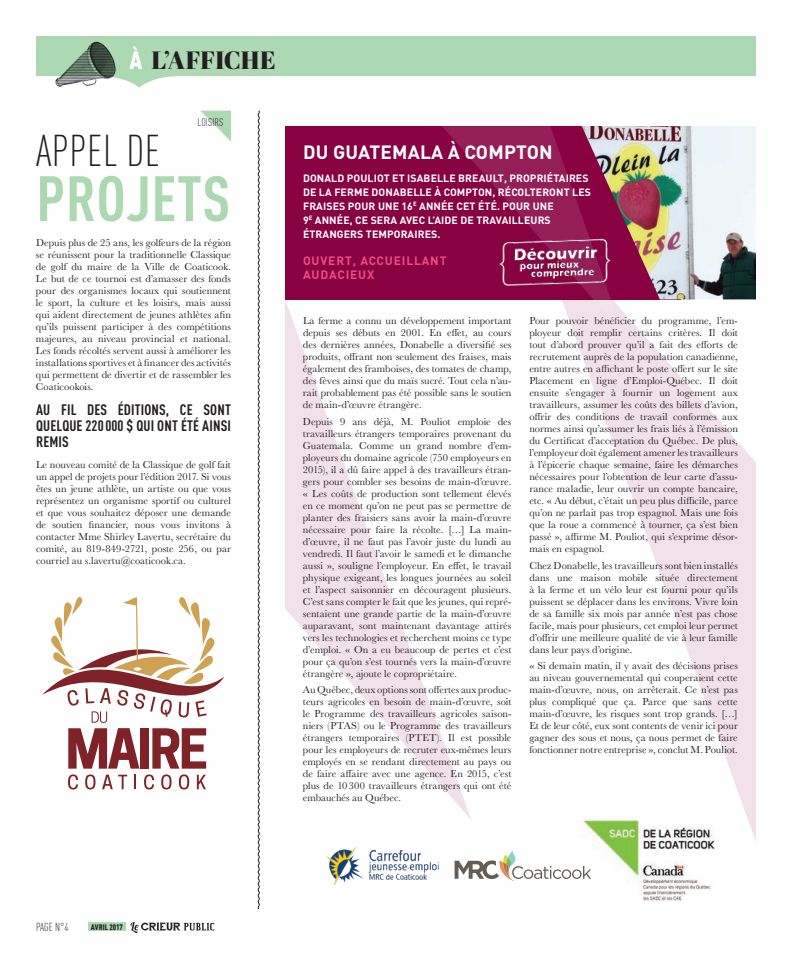
<style>
.page{position:relative;width:792px;height:972px;background:#fff}
.page>*{position:absolute;margin:0;border:0;box-sizing:border-box;transform-origin:0 0}
.t1{font:700 condensed 63px "DINOT";letter-spacing:.01em;color:#add9b2}
.t2{font:300 condensed 43.9px "DINOT";letter-spacing:.01em;color:#231f20}
.t3{font:25px "Abril Fatface";color:#231f20}
.t4{font:700 19px "DINOT";letter-spacing:.01em;color:#fff}
.t5{font:700 condensed 15px/16px "DINOT";letter-spacing:.01em;color:#231f20;text-align:justify}
.t6{font:700 12px/14.4px "DINOT";letter-spacing:.07em;color:#ef4b87}
.t7{font:300 condensed 11.5px "DINOT";color:#231f20}
.t8{font:300 condensed 11px "DINOT";letter-spacing:.01em;color:#231f20}
.t9{font:10.5px/12px "Baskerville";letter-spacing:.005em;color:#231f20;text-align:justify}
.t10{font:700 10.5px/14px "DINOT";letter-spacing:.01em;color:#fff}
.t11{font:900 condensed 8px "DINOT";color:#231f20}
.s1{font-family:"DINOT";font-weight:900;font-stretch:condensed;color:#fff}
</style>
<div class="page">
<svg style="left:36px;top:36px;width:720px;height:52px;fill:#add9b2"></svg>
<img style="left:55px;top:41px;width:62px;height:47px">
<svg style="left:130px;top:922px;width:84px;height:11px"></svg>
<div style="left:88px;top:922px;width:38px;height:9px;background:#add9b2"></div>
<svg style="left:574px;top:299px;width:182px;height:542px"></svg>
<svg style="left:201px;top:111px;width:30px;height:30px"></svg>
<svg style="left:257px;top:110px;width:3px;height:800px"></svg>
<svg style="left:42px;top:596px;width:182px;height:193px"></svg>
<img style="left:574px;top:817px;width:141px;height:85px">
<svg style="left:455px;top:851px;width:136px;height:30px"></svg>
<img style="left:326px;top:847px;width:112px;height:38px">
<svg style="left:285px;top:299px;width:186px;height:520px"></svg>
<div style="left:285px;top:126px;width:396px;height:173px;background:#880140"></div>
<svg style="left:436px;top:126px;width:187px;height:207px"></svg>
<img style="left:582px;top:126px;width:174px;height:173px">
<img style="left:492px;top:222px;width:127px;height:80px">
<h3 class="t3" style="left:129px;top:43px;width:148px"><span class="s1">À</span> L’AFFICHE</h3>
<p class="t8" style="left:198px;top:116px;width:26px">LOISIRS</p>
<h2 class="t2" style="left:36px;top:126px;width:126px">APPEL DE</h2>
<h1 class="t1" style="left:36px;top:160px;width:195px">PROJETS</h1>
<p class="t9" style="left:36px;top:237px;width:197px">Depuis plus de 25 ans, les golfeurs de la région se réunissent pour la traditionnelle Classique de golf du maire de la Ville de Coaticook.<br>Le but de ce tournoi est d’amasser des fonds pour des organismes locaux qui soutiennent le sport, la culture et les loisirs, mais aussi qui aident directement de jeunes athlètes afin qu’ils puissent participer à des compétitions majeures, au niveau provincial et national.<br>Les fonds récoltés servent aussi à améliorer les installations sportives et à financer des activités qui permettent de divertir et de rassembler les Coaticookois.</p>
<h3 class="t5" style="left:36px;top:402px;width:196px">AU FIL DES ÉDITIONS, CE SONT QUELQUE 220 000 $ QUI ONT ÉTÉ AINSI REMIS</h3>
<p class="t9" style="left:36px;top:459px;width:197px">Le nouveau comité de la Classique de golf fait un appel de projets pour l’édition 2017. Si vous êtes un jeune athlète, un artiste ou que vous représentez un organisme sportif ou culturel et que vous souhaitez déposer une demande de soutien financier, nous vous invitons à contacter Mme Shirley Lavertu, secrétaire du comité, au 819-849-2721, poste 256, ou par courriel au s.lavertu@coaticook.ca.</p>
<h3 class="t4" style="left:303px;top:139px;width:251px">DU GUATEMALA À COMPTON</h3>
<p class="t10" style="left:303px;top:171px;width:290px">DONALD POULIOT ET ISABELLE BREAULT, PROPRIÉTAIRES DE LA FERME DONABELLE À COMPTON, RÉCOLTERONT LES FRAISES POUR UNE 16<sup>E</sup> ANNÉE CET ÉTÉ. POUR UNE<br>9<sup>E</sup> ANNÉE, CE SERA AVEC L’AIDE DE TRAVAILLEURS ÉTRANGERS TEMPORAIRES.</p>
<p class="t6" style="left:303px;top:253px;width:145px">OUVERT, ACCUEILLANT<br>AUDACIEUX</p>
<p class="t9" style="left:303px;top:315px;width:210px">La ferme a connu un développement important depuis ses débuts en 2001. En effet, au cours des dernières années, Donabelle a diversifié ses produits, offrant non seulement des fraises, mais également des framboises, des tomates de champ, des fèves ainsi que du maïs sucré. Tout cela n’au&shy;rait probablement pas été possible sans le soutien de main-d’œuvre étrangère.</p>
<p class="t9" style="left:303px;top:415px;width:210px">Depuis 9 ans déjà, M. Pouliot emploie des travailleurs étrangers temporaires provenant du Guatemala. Comme un grand nombre d’em&shy;ployeurs du domaine agricole (750 employeurs en 2015), il a dû faire appel à des travailleurs étran&shy;gers pour combler ses besoins de main-d’œuvre. « Les coûts de production sont tellement élevés en ce moment qu’on ne peut pas se permettre de planter des fraisiers sans avoir la main-d’œuvre nécessaire pour faire la récolte. […] La main&shy;d’œuvre, il ne faut pas l’avoir juste du lundi au vendredi. Il faut l’avoir le samedi et le dimanche aussi », souligne l’employeur. En effet, le travail physique exigeant, les longues journées au soleil et l’aspect saisonnier en découragent plusieurs.<br>C’est sans compter le fait que les jeunes, qui repré&shy;sentaient une grande partie de la main-d’œuvre auparavant, sont maintenant davantage attirés vers les technologies et recherchent moins ce type d’emploi. « On a eu beaucoup de pertes et c’est pour ça qu’on s’est tournés vers la main-d’œuvre étrangère », ajoute le copropriétaire.</p>
<p class="t9" style="left:303px;top:684px;width:210px">Au Québec, deux optionssont offertes aux produc&shy;teurs agricoles en besoin de main-d’œuvre, soit le Programme des travailleurs agricoles saison&shy;niers (PTAS) ou le Programme des travailleurs étrangers temporaires (PTET). Il est possible pour les employeurs de recruter eux-mêmes leurs employés en se rendant directement au pays ou de faire affaire avec une agence. En 2015, c’est plus de 10300 travailleurs étrangers qui ont été embauchés au Québec.</p>
<p class="t9" style="left:529px;top:315px;width:210px">Pour pouvoir bénéficier du programme, l’em&shy;ployeur doit remplir certains critères. Il doit tout d’abord prouver qu’il a fait des efforts de recrutement auprès de la population canadienne, entre autres en affichant le poste offert sur le site Placement en ligne d’Emploi-Québec. Il doit ensuite s’engager à fournir un logement aux travailleurs, assumer les coûts des billets d’avion, offrir des conditions de travail conformes aux normes ainsi qu’assumer les frais liés à l’émission du Certificat d’acceptation du Québec. De plus, l’employeur doit également amener les travailleurs à l’épicerie chaque semaine, faire les démarches nécessaires pour l’obtention de leur carte d’assu&shy;rance maladie, leur ouvrir un compte bancaire, etc. « Au début, c’était un peu plus difficile, parce qu’on ne parlait pas trop espagnol. Mais une fois que la roue a commencé à tourner, ça s’est bien passé », affirme M. Pouliot, qui s’exprime désor&shy;mais en espagnol.</p>
<p class="t9" style="left:529px;top:559px;width:210px">Chez Donabelle, les travailleurs sont bien installés dans une maison mobile située directement à la ferme et un vélo leur est fourni pour qu’ils puissent se déplacer dans les environs. Vivre loin de sa famille six mois par année n’est pas chose facile, mais pour plusieurs, cet emploi leur permet d’offrir une meilleure qualité de vie à leur famille dans leur pays d’origine.</p>
<p class="t9" style="left:529px;top:660px;width:210px">« Si demain matin, il y avait des décisions prises au niveau gouvernemental qui couperaient cette main-d’œuvre, nous, on arrêterait. Ce n’est pas plus compliqué que ça. Parce que sans cette main-d’œuvre, les risques sont trop grands. […] Et de leur côté, eux sont contents de venir ici pour gagner des sous et nous, ça nous permet de faire fonctionner notre entreprise », conclut M. Pouliot.</p>
<p class="t7" style="left:36px;top:921px;width:5px">PAGE</p>
<p class="t7" style="left:55px;top:921px;width:15px">N°4</p>
<p class="t11" style="left:91px;top:922px;width:34px">AVRIL 2017</p>
</div>
